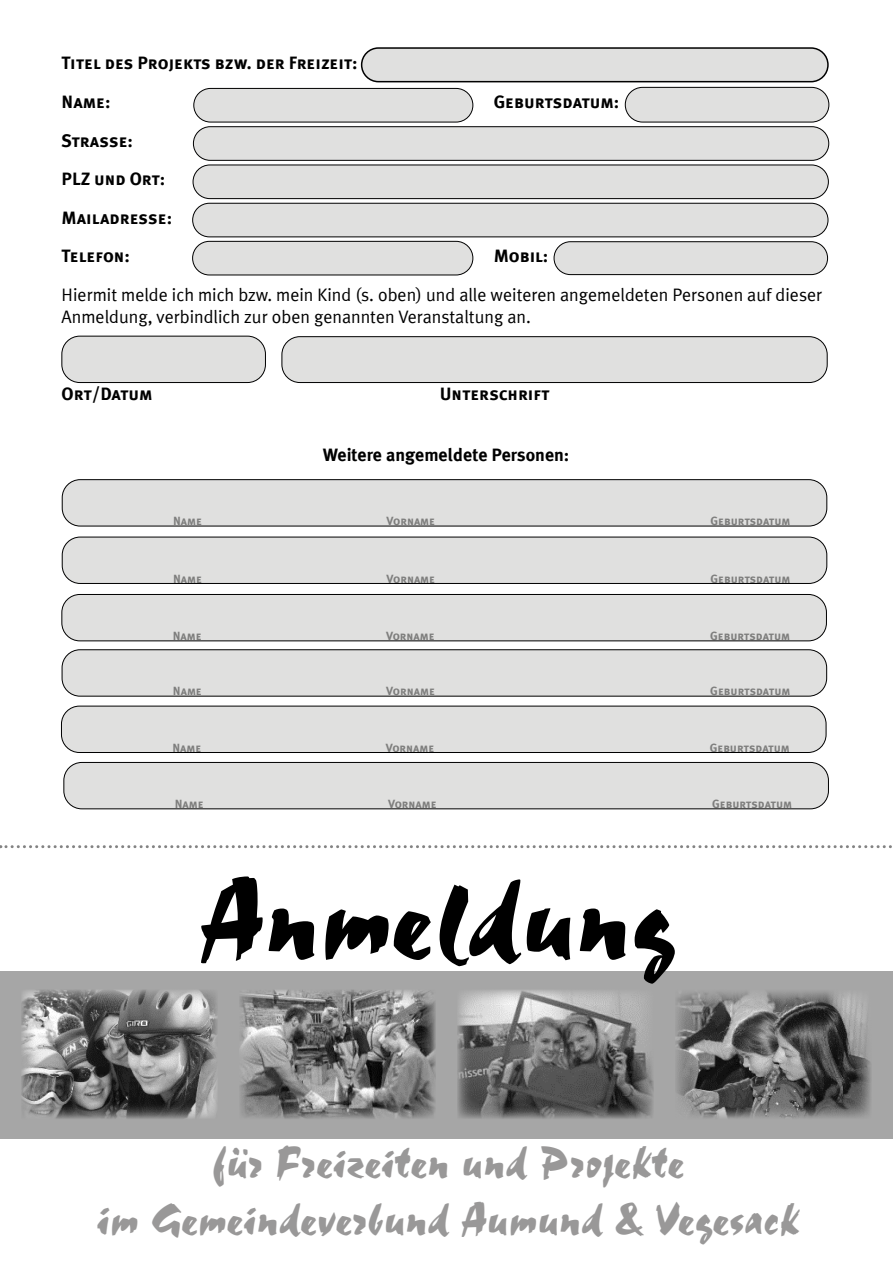
<style>
.page{position:relative;width:893px;height:1263px;background:#fff}
.page>*{position:absolute;margin:0;border:0;box-sizing:border-box;transform-origin:0 0}
.t1{font:120px "Staccato 555 BT Regular A";color:#000}
.t2{font:48px/57.6px "Staccato 555 BT Regular A";color:#999898;text-align:center}
.t3{font:18px/21.6px "Meta Plus Normal";color:#000}
.t4{font:18px/38.5px "Meta Plus Bold Caps";color:#000}
.t5{font:700 18px "Meta Plus";color:#000}
.t6{font:12px "Meta Plus Bold Caps";color:#7e7e7d}
</style>
<div class="page">
<div style="left:0;top:971px;width:893px;height:168px;background:#a6a6a6"></div>
<img style="left:21px;top:990px;width:196px;height:129px">
<img style="left:240px;top:990px;width:196px;height:129px">
<img style="left:457px;top:990px;width:197px;height:129px">
<img style="left:676px;top:991px;width:195px;height:127px">
<svg style="left:0;top:845px;width:892px;height:3px"></svg>
<div style="left:194px;top:88px;width:279px;height:34px;background:#e0e0df;border-radius:17px"></div>
<div style="left:194px;top:88px;width:279px;height:34px;border:1px solid #000;border-radius:17px"></div>
<div style="left:362px;top:48px;width:466px;height:34px;background:#e0e0df;border-radius:17px"></div>
<div style="left:361px;top:47px;width:468px;height:35px;border:2px solid #000;border-radius:17px"></div>
<div style="left:193px;top:127px;width:636px;height:33px;background:#e0e0df;border-radius:17px"></div>
<div style="left:193px;top:126px;width:636px;height:35px;border:1px solid #000;border-radius:17px"></div>
<div style="left:193px;top:165px;width:635px;height:34px;background:#e0e0df;border-radius:17px"></div>
<div style="left:193px;top:165px;width:636px;height:34px;border:1px solid #000;border-radius:17px"></div>
<div style="left:193px;top:203px;width:635px;height:34px;background:#e0e0df;border-radius:17px"></div>
<div style="left:192px;top:203px;width:636px;height:34px;border:1px solid #000;border-radius:17px"></div>
<div style="left:193px;top:241px;width:280px;height:34px;background:#e0e0df;border-radius:17px"></div>
<div style="left:192px;top:241px;width:281px;height:34px;border:1px solid #000;border-radius:17px"></div>
<div style="left:625px;top:87px;width:204px;height:35px;background:#e0e0df;border-radius:17px"></div>
<div style="left:625px;top:87px;width:204px;height:35px;border:1px solid #000;border-radius:17px"></div>
<div style="left:554px;top:242px;width:274px;height:33px;background:#e0e0df;border-radius:16px"></div>
<div style="left:554px;top:241px;width:274px;height:34px;border:1px solid #000;border-radius:16px"></div>
<div style="left:62px;top:336px;width:203px;height:46px;background:#e0e0df;border-radius:18px"></div>
<div style="left:62px;top:336px;width:204px;height:47px;border:1px solid #000;border-radius:18px"></div>
<div style="left:282px;top:337px;width:545px;height:45px;background:#e0e0df;border-radius:18px"></div>
<div style="left:282px;top:336px;width:545px;height:47px;border:1px solid #000;border-radius:18px"></div>
<div style="left:62px;top:480px;width:765px;height:46px;background:#e0e0df;border-radius:18px"></div>
<div style="left:62px;top:479px;width:765px;height:47px;border:1px solid #000;border-radius:18px"></div>
<div style="left:62px;top:537px;width:765px;height:46px;background:#e0e0df;border-radius:18px"></div>
<div style="left:62px;top:537px;width:765px;height:47px;border:1px solid #000;border-radius:18px"></div>
<div style="left:62px;top:594px;width:764px;height:47px;background:#e0e0df;border-radius:18px"></div>
<div style="left:62px;top:594px;width:765px;height:47px;border:1px solid #000;border-radius:18px"></div>
<div style="left:62px;top:650px;width:765px;height:46px;background:#e0e0df;border-radius:18px"></div>
<div style="left:62px;top:649px;width:765px;height:47px;border:1px solid #000;border-radius:18px"></div>
<div style="left:61px;top:706px;width:765px;height:46px;background:#e0e0df;border-radius:18px"></div>
<div style="left:61px;top:706px;width:765px;height:47px;border:1px solid #000;border-radius:18px"></div>
<div style="left:64px;top:762px;width:764px;height:47px;background:#e0e0df;border-radius:18px"></div>
<div style="left:64px;top:762px;width:765px;height:47px;border:1px solid #000;border-radius:18px"></div>
<h3 class="t4" style="left:62px;top:44px;width:298px">Titel des Projekts bzw. der Freizeit:<br>Name:</h3>
<h3 class="t4" style="left:494px;top:82px;width:127px">Geburtsdatum:</h3>
<h3 class="t4" style="left:62px;top:121px;width:112px">Straße:<br>PLZ und Ort:<br>Mailadresse:<br>Telefon:</h3>
<h3 class="t4" style="left:494px;top:237px;width:56px">Mobil:</h3>
<h3 class="t3" style="left:62px;top:285px;width:762px">Hiermit melde ich mich bzw. mein Kind (s. oben) und alle weiteren angemeldeten Personen auf dieser<br>Anmeldung, verbindlich zur oben genannten Veranstaltung an.</h3>
<h3 class="t4" style="left:62px;top:375px;width:92px">Ort/Datum</h3>
<h3 class="t4" style="left:440px;top:375px;width:111px">Unterschrift</h3>
<h3 class="t5" style="left:323px;top:444px;width:248px">Weitere angemeldete Personen:</h3>
<p class="t6" style="left:173px;top:514px;width:30px">Name</p>
<p class="t6" style="left:386px;top:514px;width:50px">Vorname</p>
<p class="t6" style="left:710px;top:514px;width:82px">Geburtsdatum</p>
<p class="t6" style="left:173px;top:572px;width:30px">Name</p>
<p class="t6" style="left:386px;top:572px;width:50px">Vorname</p>
<p class="t6" style="left:710px;top:572px;width:82px">Geburtsdatum</p>
<p class="t6" style="left:173px;top:629px;width:30px">Name</p>
<p class="t6" style="left:386px;top:629px;width:50px">Vorname</p>
<p class="t6" style="left:710px;top:629px;width:82px">Geburtsdatum</p>
<p class="t6" style="left:173px;top:684px;width:30px">Name</p>
<p class="t6" style="left:386px;top:684px;width:50px">Vorname</p>
<p class="t6" style="left:710px;top:684px;width:82px">Geburtsdatum</p>
<p class="t6" style="left:172px;top:741px;width:30px">Name</p>
<p class="t6" style="left:386px;top:741px;width:50px">Vorname</p>
<p class="t6" style="left:710px;top:741px;width:82px">Geburtsdatum</p>
<p class="t6" style="left:175px;top:797px;width:30px">Name</p>
<p class="t6" style="left:388px;top:797px;width:50px">Vorname</p>
<p class="t6" style="left:712px;top:797px;width:82px">Geburtsdatum</p>
<h1 class="t1" style="left:203px;top:843px;width:477px">Anmeldung</h1>
<h2 class="t2" style="left:98px;top:1131px;width:705px">für Freizeiten und Projekte<br>im Gemeindeverbund Aumund &amp; Vegesack</h2>
</div>
